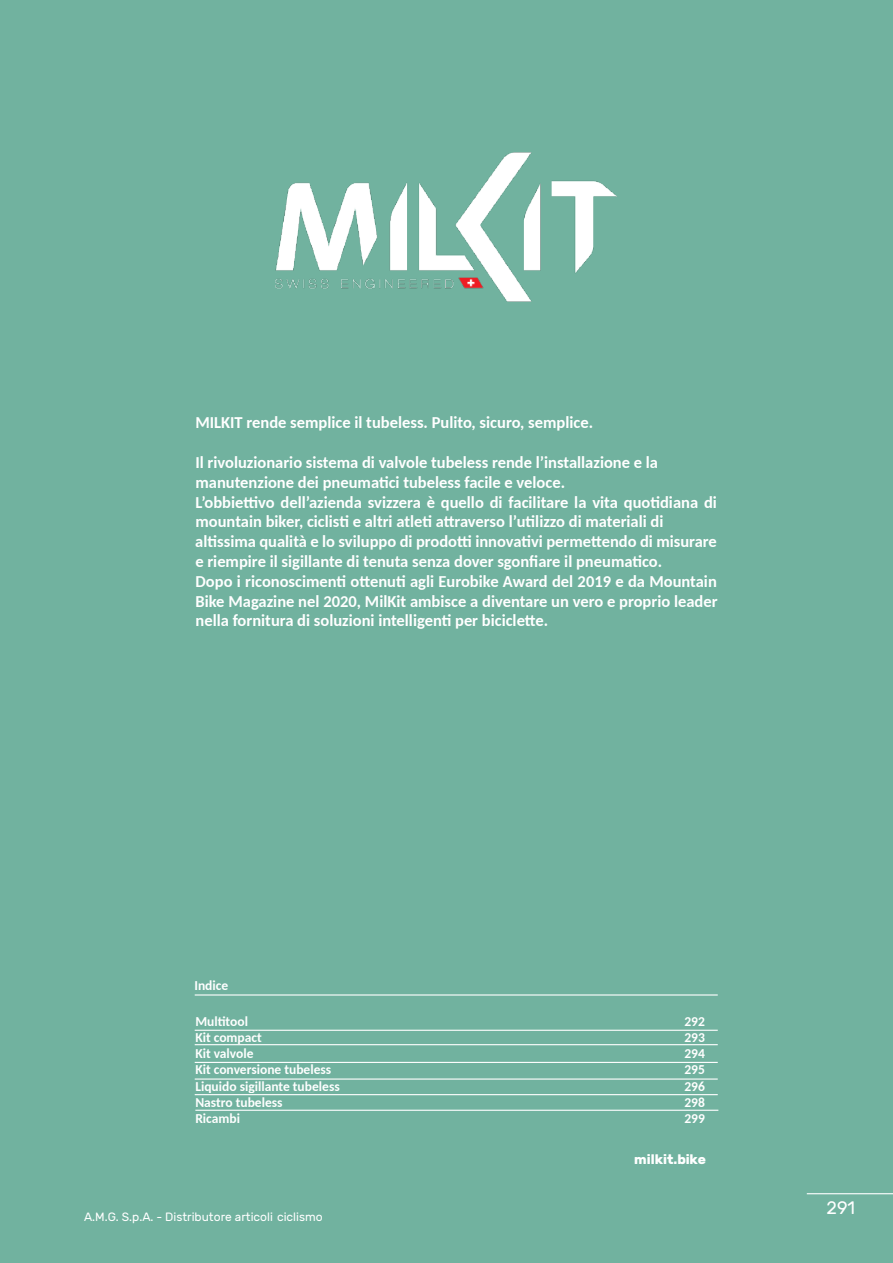
<style>
.page{position:relative;width:893px;height:1263px;background:#71b29f}
.page>*{position:absolute;margin:0;border:0;box-sizing:border-box;transform-origin:0 0}
.t1{font:18px "Rubik";color:#fff}
.t2{font:700 16.5px/19.8px "Carlito";color:#fff}
.t3{font:700 13.5px "Carlito";color:#fff}
.t4{font:700 13.5px "Rubik";color:#fff}
.t5{font:12px "Rubik";color:#fff}
</style>
<div class="page">
<img style="left:276px;top:152px;width:341px;height:150px">
<hr style="left:195px;top:1030px;width:523px;height:1px;background:#fff">
<hr style="left:195px;top:994px;width:523px;height:1px;background:#fff">
<hr style="left:195px;top:1044px;width:523px;height:1px;background:#fff">
<hr style="left:195px;top:1062px;width:523px;height:1px;background:#fff">
<hr style="left:195px;top:1078px;width:523px;height:1px;background:#fff">
<hr style="left:195px;top:1094px;width:523px;height:1px;background:#fff">
<hr style="left:807px;top:1193px;width:86px;height:1px;background:#fff">
<hr style="left:195px;top:1110px;width:523px;height:1px;background:#fff">
<p class="t2" style="left:195px;top:412px;width:399px">MILKIT rende semplice il tubeless. Pulito, sicuro, semplice.</p>
<p class="t2" style="left:195px;top:452px;width:464px">Il rivoluzionario sistema di valvole tubeless rende l’installazione e la</p>
<p class="t2" style="left:195px;top:472px;width:371px">manutenzione dei pneumatici tubeless facile e veloce.</p>
<p class="t2" style="left:195px;top:491px;width:523px">L’obbiettivo dell’azienda svizzera è quello di facilitare la vita quotidiana di mountain biker, ciclisti e altri atleti attraverso l’utilizzo di materiali di</p>
<p class="t2" style="left:195px;top:531px;width:523px">altissima qualità e lo sviluppo di prodotti innovativi permettendo di misurare e riempire il sigillante di tenuta senza dover sgonfiare il pneumatico.</p>
<p class="t2" style="left:196px;top:571px;width:524px;text-align:justify">Dopo i riconoscimenti ottenuti agli Eurobike Award del 2019 e da Mountain Bike Magazine nel 2020, MilKit ambisce a diventare un vero e proprio leader nella fornitura di soluzioni intelligenti per biciclette.</p>
<p class="t3" style="left:194px;top:977px;width:35px">Indice</p>
<p class="t3" style="left:195px;top:1012px;width:54px">Multitool</p>
<p class="t3" style="left:684px;top:1012px;width:22px">292</p>
<p class="t3" style="left:195px;top:1028px;width:68px">Kit compact</p>
<p class="t3" style="left:684px;top:1028px;width:22px">293</p>
<p class="t3" style="left:195px;top:1044px;width:60px">Kit valvole</p>
<p class="t3" style="left:684px;top:1044px;width:22px">294</p>
<p class="t3" style="left:195px;top:1061px;width:137px">Kit conversione tubeless</p>
<p class="t3" style="left:684px;top:1061px;width:22px">295</p>
<p class="t3" style="left:195px;top:1077px;width:146px">Liquido sigillante tubeless</p>
<p class="t3" style="left:684px;top:1077px;width:22px">296</p>
<p class="t3" style="left:195px;top:1093px;width:89px">Nastro tubeless</p>
<p class="t3" style="left:684px;top:1093px;width:22px">298</p>
<p class="t3" style="left:195px;top:1109px;width:46px">Ricambi</p>
<p class="t3" style="left:684px;top:1109px;width:22px">299</p>
<p class="t4" style="left:634px;top:1152px;width:73px">milkit.bike</p>
<p class="t5" style="left:84px;top:1210px;width:240px">A.M.G. S.p.A. - Distributore articoli ciclismo</p>
<p class="t1" style="left:808px;top:1192px;width:31px">661</p>
<p class="t1" style="left:826px;top:1198px;width:30px">291</p>
</div>
